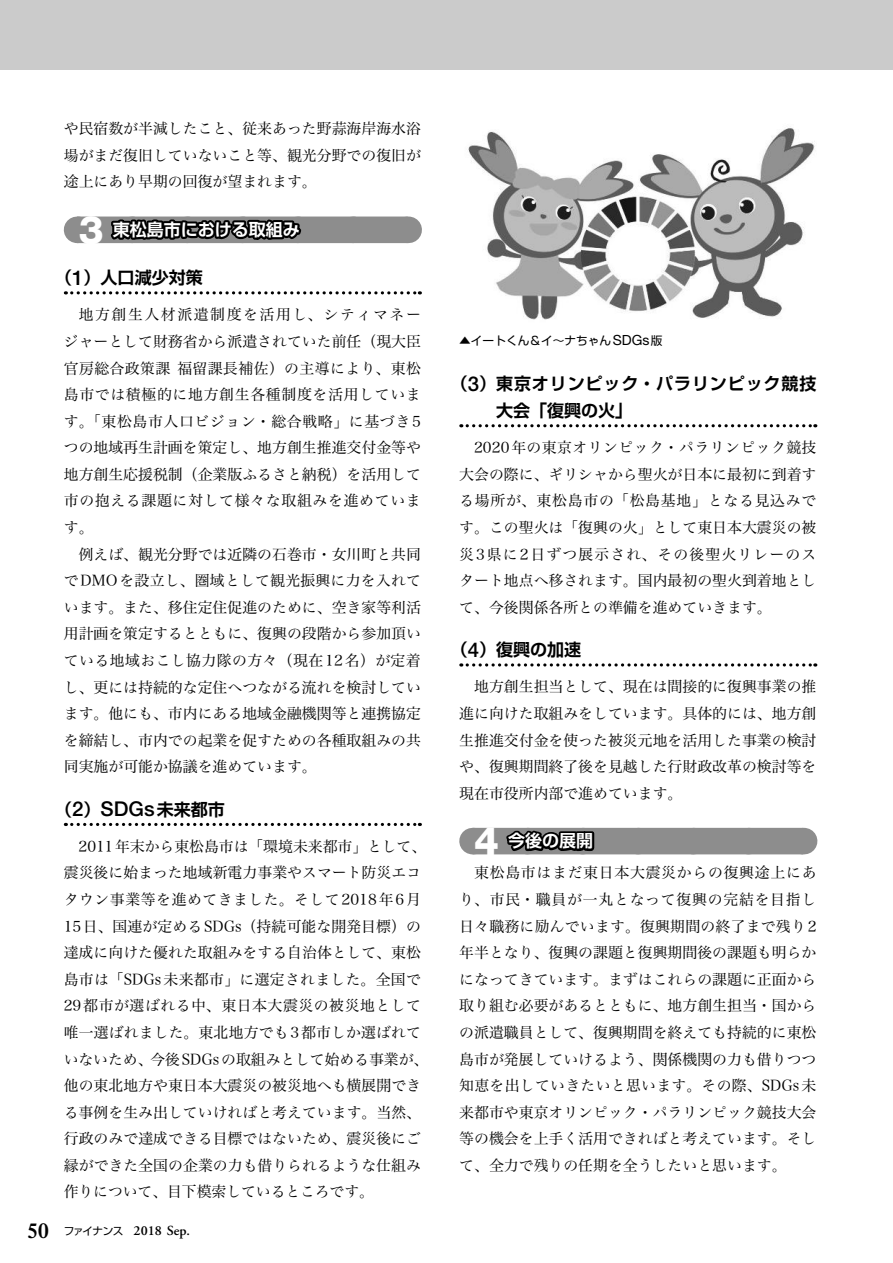
<style>
.page{position:relative;width:893px;height:1263px;background:#fff}
.page>*{position:absolute;margin:0;border:0;box-sizing:border-box;transform-origin:0 0}
.t1{font:800 39.45px "Helvetica Neue LT Std";color:#fff}
.t2{font:700 16.95px/26.5px "Shin Go Pr 6 N De";letter-spacing:.05em;color:#000}
.t3{font:700 16.95px "Shin Go Pr 6 N De";color:#000}
.t4{font:700 16.95px "Shin Go Pr 6 N De";color:#fff}
.t5{font:14.85px/26.5px "Hiragino Serif Pr 6 N W3";color:#000;text-align:justify}
.t6{font:600 13.8px "Adobe Garamond Pro";color:#000}
.t7{font:11.7px "Shin Go Pr 6 N";color:#000}
.s1{font-family:"Helvetica Neue LT Std";font-weight:500;font-size:20.4px}
.s2{font-family:"Times LT Std";font-size:21.3px}
.s3{font-family:"Shin Go Pr 6 N";font-weight:400;font-size:10.65px}
.s4{font-family:"Helvetica Neue LT Std";font-size:14.1px}
</style>
<div class="page">
<div style="left:0;top:0;width:893px;height:70px;background:#cbcbcb"></div>
<div style="left:77px;top:217px;width:331px;height:26px;background:#8d8d8d"></div>
<svg style="left:408px;top:217px;width:1px;height:26px"></svg>
<svg style="left:72px;top:291px;width:348px;height:3px"></svg>
<svg style="left:72px;top:823px;width:348px;height:3px"></svg>
<svg style="left:107px;top:216px;width:273px;height:28px"></svg>
<svg style="left:461px;top:424px;width:355px;height:3px"></svg>
<svg style="left:461px;top:663px;width:355px;height:3px"></svg>
<div style="left:473px;top:828px;width:330px;height:26px;background:#8d8d8d"></div>
<svg style="left:803px;top:828px;width:1px;height:26px"></svg>
<svg style="left:502px;top:827px;width:274px;height:28px"></svg>
<img style="left:468px;top:128px;width:347px;height:192px">
<p class="t5" style="left:64px;top:114px;width:359px">や民宿数が半減したこと、従来あった野蒜海岸海水浴場がまだ復旧していないこと等、観光分野での復旧が途上にあり早期の回復が望まれます。</p>
<h1 class="t1" style="left:79px;top:206px;width:26px">3</h1>
<p class="t4" style="left:113px;top:216px;width:189px">東松島市における取組み</p>
<p class="t3" style="left:55px;top:264px;width:149px">（<span class="s1">1</span>）人口減少対策</p>
<p class="t5" style="left:64px;top:300px;width:359px;text-indent:15px">地方創生人材派遣制度を活用し、シティマネージャーとして財務省から派遣されていた前任（現大臣官房総合政策課 福留課長補佐）の主導により、東松島市では積極的に地方創生各種制度を活用しています。「東松島市人口ビジョン・総合戦略」に基づき5つの地域再生計画を策定し、地方創生推進交付金等や地方創生応援税制（企業版ふるさと納税）を活用して市の抱える課題に対して様々な取組みを進めています。</p>
<p class="t5" style="left:64px;top:539px;width:359px;text-indent:15px">例えば、観光分野では近隣の石巻市・女川町と共同でDMOを設立し、圏域として観光振興に力を入れています。また、移住定住促進のために、空き家等利活用計画を策定するとともに、復興の段階から参加頂いている地域おこし協力隊の方々（現在12名）が定着し、更には持続的な定住へつながる流れを検討しています。他にも、市内にある地域金融機関等と連携協定を締結し、市内での起業を促すための各種取組みの共同実施が可能か協議を進めています。</p>
<p class="t3" style="left:55px;top:795px;width:171px">（<span class="s1">2</span>）<span class="s1">SDGs</span>未来都市</p>
<p class="t5" style="left:64px;top:832px;width:366px;text-align:left;text-indent:15px">2011年末から東松島市は「環境未来都市」として、震災後に始まった地域新電力事業やスマート防災エコタウン事業等を進めてきました。そして2018年6月<br>15日、国連が定めるSDGs（持続可能な開発目標）の達成に向けた優れた取組みをする自治体として、東松島市は「SDGs未来都市」に選定されました。全国で<br>29都市が選ばれる中、東日本大震災の被災地として唯一選ばれました。東北地方でも3都市しか選ばれていないため、今後SDGsの取組みとして始める事業が、他の東北地方や東日本大震災の被災地へも横展開できる事例を生み出していければと考えています。当然、行政のみで達成できる目標ではないため、震災後にご縁ができた全国の企業の力も借りられるような仕組み作りについて、目下模索しているところです。</p>
<p class="t6" style="left:28px;top:1223px;width:164px"><span class="s2">50</span> <span class="s3">ファイナンス</span> 2018 Sep.</p>
<p class="t7" style="left:459px;top:331px;width:205px">▲イートくん＆イ～ナちゃん<span class="s4">SDGs</span>版</p>
<p class="t2" style="left:496px;top:370px;width:322px;text-indent:-45px">（<span class="s1">3</span>）東京オリンピック・パラリンピック競技大会「復興の火」</p>
<p class="t5" style="left:459px;top:433px;width:359px;text-indent:15px">2020年の東京オリンピック・パラリンピック競技大会の際に、ギリシャから聖火が日本に最初に到着する場所が、東松島市の「松島基地」となる見込みです。この聖火は「復興の火」として東日本大震災の被災3県に2日ずつ展示され、その後聖火リレーのスタート地点へ移されます。国内最初の聖火到着地として、今後関係各所との準備を進めていきます。</p>
<p class="t3" style="left:451px;top:636px;width:132px">（<span class="s1">4</span>）復興の加速</p>
<p class="t5" style="left:459px;top:672px;width:359px;text-indent:15px">地方創生担当として、現在は間接的に復興事業の推進に向けた取組みをしています。具体的には、地方創生推進交付金を使った被災元地を活用した事業の検討や、復興期間終了後を見越した行財政改革の検討等を現在市役所内部で進めています。</p>
<h1 class="t1" style="left:474px;top:817px;width:26px">4</h1>
<p class="t4" style="left:508px;top:827px;width:87px">今後の展開</p>
<p class="t5" style="left:459px;top:858px;width:359px;text-indent:15px">東松島市はまだ東日本大震災からの復興途上にあり、市民・職員が一丸となって復興の完結を目指し日々職務に励んでいます。復興期間の終了まで残り2年半となり、復興の課題と復興期間後の課題も明らかになってきています。まずはこれらの課題に正面から取り組む必要があるとともに、地方創生担当・国からの派遣職員として、復興期間を終えても持続的に東松島市が発展していけるよう、関係機関の力も借りつつ知恵を出していきたいと思います。その際、SDGs未来都市や東京オリンピック・パラリンピック競技大会等の機会を上手く活用できればと考えています。そして、全力で残りの任期を全うしたいと思います。</p>
</div>
